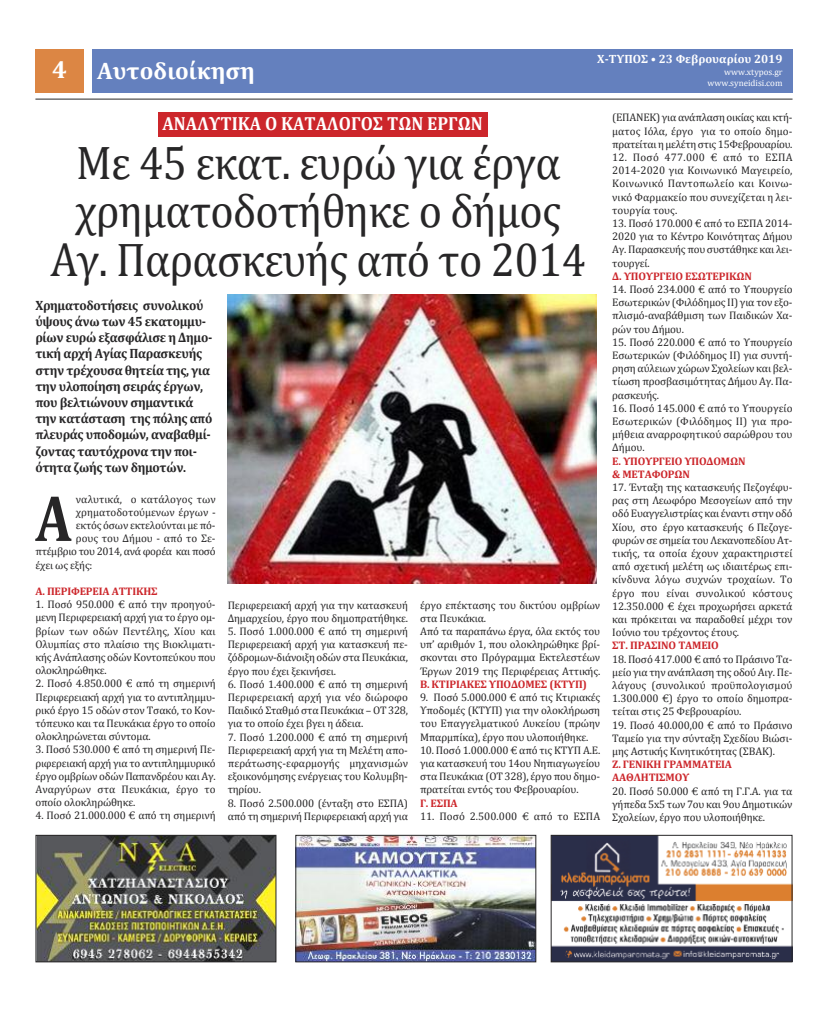
<style>
.page{position:relative;width:828px;height:1012px;background:#fff}
.page>*{position:absolute;margin:0;border:0;box-sizing:border-box;transform-origin:0 0}
.t1{font:700 66px "Cambria";color:#272627;scale:.85 1}
.t2{font:47.5px/48.5px "Cambria";letter-spacing:-.015em;color:#272627;text-align:center;scale:.92 1}
.t3{font:700 24px "Cambria";color:#fff}
.t4{font:700 19px "Cambria";color:#fff;scale:.92 1}
.t5{font:700 13.5px/16.2px "Cambria";letter-spacing:-.025em;color:#272627;scale:.95 1}
.t6{font:700 12px "Cambria";color:#fff}
.t7{font:11px/13.2px "Cambria";letter-spacing:-.015em;color:#272627;text-align:justify}
.t8{font:700 11px/13.2px "Cambria";letter-spacing:-.015em;color:#cc262b}
.t9{font:11px "Cambria";letter-spacing:.005em;color:#272627}
.t10{font:9px/10.8px "Cambria";color:#fff;text-align:right}
.s1{font-size:25px}
</style>
<div class="page">
<div style="left:92px;top:50px;width:700px;height:43px;background:#6480be"></div>
<div style="left:35px;top:50px;width:49px;height:43px;background:#dc8644"></div>
<hr style="left:35px;top:99px;width:757px;height:1px;background:#272627">
<img style="left:227px;top:295px;width:369px;height:288px">
<img style="left:37px;top:837px;width:237px;height:123px">
<div style="left:35px;top:835px;width:241px;height:127px;border:1px solid #272627"></div>
<img style="left:297px;top:837px;width:237px;height:123px">
<div style="left:295px;top:835px;width:241px;height:127px;border:1px solid #272627"></div>
<img style="left:552px;top:837px;width:238px;height:123px">
<div style="left:550px;top:835px;width:242px;height:127px;border:1px solid #272627"></div>
<div style="left:158px;top:112px;width:329px;height:25px;background:#cc262b"></div>
<h3 class="t3" style="left:52px;top:56px;width:204px"><span class="s1">4</span> Αυτοδιοίκηση</h3>
<p class="t6" style="left:597px;top:52px;width:187px">Χ-ΤΥΠΟΣ • 23 Φεβρουαρίου 2019</p>
<p class="t10" style="left:707px;top:67px;width:77px">www.xtypos.gr www.syneidisi.com</p>
<h3 class="t4" style="left:162px;top:112px;width:350px">ΑΝΑΛΥΤΙΚΑ Ο ΚΑΤΑΛΟΓΟΣ ΤΩΝ ΕΡΓΩΝ</h3>
<h2 class="t2" style="left:51px;top:137px;width:583px">Με 45 εκατ. ευρώ για έργα χρηματοδοτήθηκε ο δήμος<br>Αγ. Παρασκευής από το 2014</h2>
<p class="t5" style="left:35px;top:297px;width:188px">Χρηματοδοτήσεις συνολικού ύψους άνω των 45 εκατομμυ&shy;ρίων ευρώ εξασφάλισε η Δημο&shy;τική αρχή Αγίας Παρασκευής στην τρέχουσα θητεία της, για την υλοποίηση σειράς έργων, που βελτιώνουν σημαντικά την κατάσταση της πόλης από πλευράς υποδομών, αναβαθμί&shy;ζοντας ταυτόχρονα την ποι&shy;ότητα ζωής των δημοτών.</p>
<h1 class="t1" style="left:35px;top:478px;width:44px">Α</h1>
<p class="t9" style="left:76px;top:492px;width:141px">ναλυτικά, ο κατάλογος των</p>
<p class="t7" style="left:76px;top:505px;width:141px">χρηματοδοτούμενων έργων -</p>
<p class="t7" style="left:76px;top:518px;width:141px">εκτός όσων εκτελούνται με πό-</p>
<p class="t7" style="left:76px;top:531px;width:141px">ρους του Δήμου - από το Σε-</p>
<p class="t7" style="left:35px;top:545px;width:182px">πτέμβριο του 2014, ανά φορέα και ποσό</p>
<p class="t7" style="left:35px;top:558px;width:59px">έχει ως εξής:</p>
<p class="t8" style="left:35px;top:584px;width:124px">Α. ΠΕΡΙΦΕΡΕΙΑ ΑΤΤΙΚΗΣ</p>
<p class="t7" style="left:35px;top:597px;width:182px">1. Ποσό 950.000 € από την προηγού&shy;μενη Περιφερειακή αρχή για το έργο ομ&shy;βρίων των οδών Πεντέλης, Χίου και Ολυμπίας στο πλαίσιο της Βιοκλιματι&shy;κής Ανάπλασης οδών Κοντοπεύκου που ολοκληρώθηκε.</p>
<p class="t7" style="left:35px;top:677px;width:182px">2. Ποσό 4.850.000 € από τη σημερινή Περιφερειακή αρχή για το αντιπλημμυ&shy;ρικό έργο 15 οδών στον Τσακό, το Κον&shy;τόπευκο και τα Πευκάκια έργο το οποίο ολοκληρώνεται σύντομα.</p>
<p class="t7" style="left:35px;top:743px;width:182px">3. Ποσό 530.000 € από τη σημερινή Πε&shy;ριφερειακή αρχή για το αντιπλημμυρικό έργο ομβρίων οδών Παπανδρέου και Αγ.<br>Αναργύρων στα Πευκάκια, έργο το οποίο ολοκληρώθηκε.</p>
<p class="t7" style="left:35px;top:809px;width:182px">4. Ποσό 21.000.000 € από τη σημερινή</p>
<p class="t7" style="left:228px;top:598px;width:182px">Περιφερειακή αρχή για την κατασκευή<br>Δημαρχείου, έργο που δημοπρατήθηκε.</p>
<p class="t7" style="left:228px;top:624px;width:182px">5. Ποσό 1.000.000 € από τη σημερινή Περιφερειακή αρχή για κατασκευή πε&shy;ζόδρομων-διάνοιξη οδών στα Πευκάκια, έργο που έχει ξεκινήσει.</p>
<p class="t7" style="left:228px;top:677px;width:182px">6. Ποσό 1.400.000 € από τη σημερινή Περιφερειακή αρχή για νέο διώροφο Παιδικό Σταθμό στα Πευκάκια – ΟΤ 328, για το οποίο έχει βγει η άδεια.</p>
<p class="t7" style="left:228px;top:730px;width:182px">7. Ποσό 1.200.000 € από τη σημερινή Περιφερειακή αρχή για τη Μελέτη απο&shy;περάτωσης-εφαρμογής μηχανισμών εξοικονόμησης ενέργειας του Κολυμβη&shy;τηρίου.</p>
<p class="t7" style="left:228px;top:796px;width:182px">8. Ποσό 2.500.000 (ένταξη στο ΕΣΠΑ) από τη σημερινή Περιφερειακή αρχή για</p>
<p class="t7" style="left:420px;top:598px;width:182px;text-align:left">έργο επέκτασης του δικτύου ομβρίων στα Πευκάκια.<br>Από τα παραπάνω έργα, όλα εκτός του υπ’ αριθμόν 1, που ολοκληρώθηκε βρί&shy;σκονται στο Πρόγραμμα Εκτελεστέων<br>Έργων 2019 της Περιφέρειας Αττικής.</p>
<p class="t8" style="left:420px;top:677px;width:168px">Β. ΚΤΙΡΙΑΚΕΣ ΥΠΟΔΟΜΕΣ (ΚΤΥΠ)</p>
<p class="t7" style="left:420px;top:690px;width:182px">9. Ποσό 5.000.000 € από τις Κτιριακές Υποδομές (ΚΤΥΠ) για την ολοκλήρωση του Επαγγελματικού Λυκείου (πρώην Μπαρμπίκα), έργο που υλοποιήθηκε.</p>
<p class="t7" style="left:420px;top:743px;width:182px">10. Ποσό 1.000.000 € από τις ΚΤΥΠ Α.Ε. για κατασκευή του 14ου Νηπιαγωγείου στα Πευκάκια (ΟΤ 328), έργο που δημο&shy;πρατείται εντός του Φεβρουαρίου.</p>
<p class="t8" style="left:420px;top:796px;width:39px">Γ. ΕΣΠΑ</p>
<p class="t9" style="left:420px;top:809px;width:182px">11. Ποσό 2.500.000 € από το ΕΣΠΑ</p>
<p class="t7" style="left:612px;top:111px;width:182px">(ΕΠΑΝΕΚ) για ανάπλαση οικίας και κτή&shy;ματος Ιόλα, έργο για το οποίο δημο&shy;πρατείται η μελέτη στις 15Φεβρουαρίου.</p>
<p class="t7" style="left:612px;top:150px;width:182px">12. Ποσό 477.000 € από το ΕΣΠΑ 2014-2020 για Κοινωνικό Μαγειρείο, Κοινωνικό Παντοπωλείο και Κοινω&shy;νικό Φαρμακείο που συνεχίζεται η λει&shy;τουργία τους.</p>
<p class="t7" style="left:612px;top:216px;width:182px">13. Ποσό 170.000 € από το ΕΣΠΑ 2014- 2020 για το Κέντρο Κοινότητας Δήμου Αγ. Παρασκευής που συστάθηκε και λει&shy;τουργεί.</p>
<p class="t8" style="left:612px;top:269px;width:141px">Δ. ΥΠΟΥΡΓΕΙΟ ΕΣΩΤΕΡΙΚΩΝ</p>
<p class="t7" style="left:612px;top:282px;width:182px">14. Ποσό 234.000 € από το Υπουργείο Εσωτερικών (Φιλόδημος II) για τον εξο&shy;πλισμό-αναβάθμιση των Παιδικών Χα&shy;ρών του Δήμου.</p>
<p class="t7" style="left:612px;top:335px;width:182px">15. Ποσό 220.000 € από το Υπουργείο Εσωτερικών (Φιλόδημος II) για συντή&shy;ρηση αύλειων χώρων Σχολείων και βελ&shy;τίωση προσβασιμότητας Δήμου Αγ. Πα&shy;ρασκευής.</p>
<p class="t7" style="left:612px;top:401px;width:182px">16. Ποσό 145.000 € από το Υπουργείο Εσωτερικών (Φιλόδημος II) για προ&shy;μήθεια αναρροφητικού σαρώθρου του Δήμου.</p>
<p class="t8" style="left:612px;top:454px;width:135px">Ε. ΥΠΟΥΡΓΕΙΟ ΥΠΟΔΟΜΩΝ &amp; ΜΕΤΑΦΟΡΩΝ</p>
<p class="t7" style="left:612px;top:480px;width:182px">17. Ένταξη της κατασκευής Πεζογέφυ&shy;ρας στη Λεωφόρο Μεσογείων από την οδό Ευαγγελιστρίας και έναντι στην οδό Χίου, στο έργο κατασκευής 6 Πεζογε&shy;φυρών σε σημεία του Λεκανοπεδίου Ατ&shy;τικής, τα οποία έχουν χαρακτηριστεί από σχετική μελέτη ως ιδιαιτέρως επι&shy;κίνδυνα λόγω συχνών τροχαίων. Το έργο που είναι συνολικού κόστους 12.350.000 € έχει προχωρήσει αρκετά και πρόκειται να παραδοθεί μέχρι τον Ιούνιο του τρέχοντος έτους.</p>
<p class="t8" style="left:612px;top:639px;width:108px">ΣΤ. ΠΡΑΣΙΝΟ ΤΑΜΕΙΟ</p>
<p class="t7" style="left:612px;top:652px;width:182px">18. Ποσό 417.000 € από το Πράσινο Τα&shy;μείο για την ανάπλαση της οδού Αιγ. Πε&shy;λάγους (συνολικού προϋπολογισμού 1.300.000 €) έργο το οποίο δημοπρα&shy;τείται στις 25 Φεβρουαρίου.</p>
<p class="t7" style="left:612px;top:718px;width:182px">19. Ποσό 40.000,00 € από το Πράσινο Ταμείο για την σύνταξη Σχεδίου Βιώσι&shy;μης Αστικής Κινητικότητας (ΣΒΑΚ).</p>
<p class="t8" style="left:612px;top:758px;width:121px">Ζ. ΓΕΝΙΚΗ ΓΡΑΜΜΑΤΕΙΑ<br>ΑΑΘΛΗΤΙΣΜΟΥ</p>
<p class="t7" style="left:612px;top:784px;width:182px">20. Ποσό 50.000 € από τη Γ.Γ.Α. για τα γήπεδα 5x5 των 7ου και 9ου Δημοτικών Σχολείων, έργο που υλοποιήθηκε.</p>
</div>
